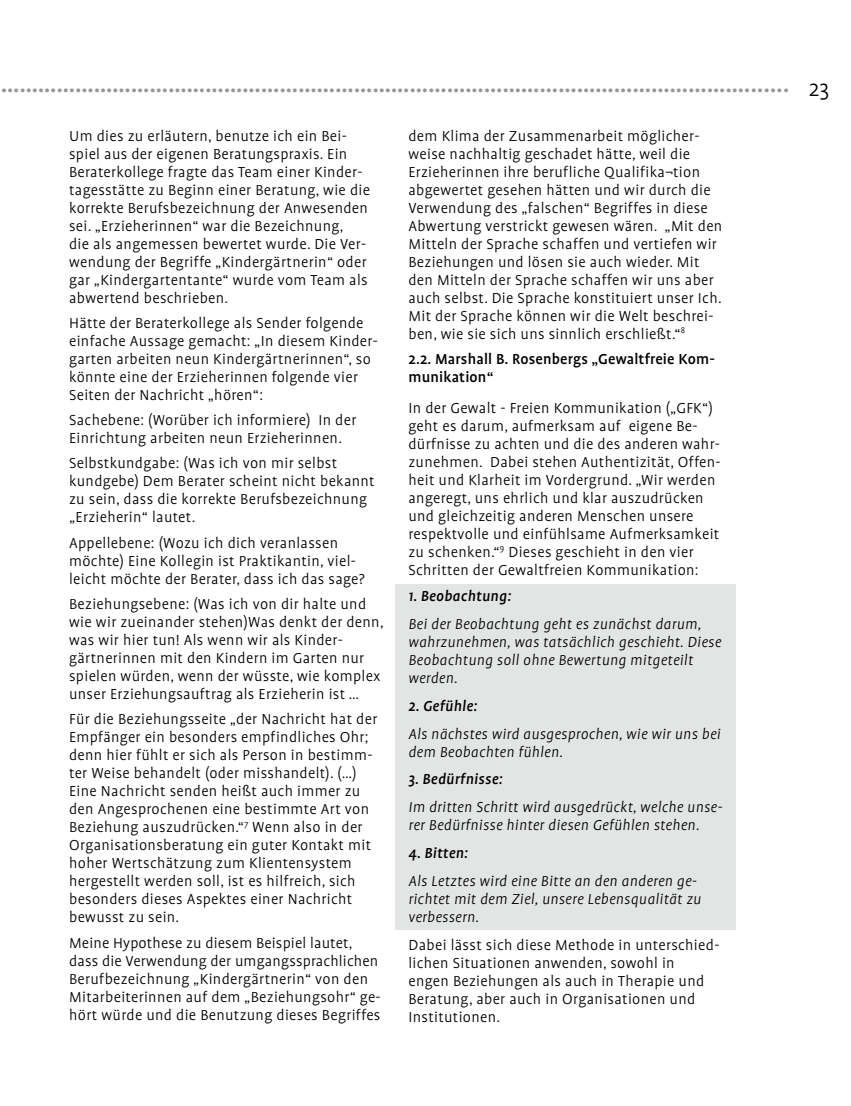
<style>
.page{position:relative;width:851px;height:1106px;background:#fff}
.page>*{position:absolute;margin:0;border:0;box-sizing:border-box;transform-origin:0 0}
.t1{font:700 21px "Officina Sans";color:#949597}
.t2{font:300 16.5px/18px "Profile OT";letter-spacing:.02em;color:#000}
.t3{font:italic 300 16.5px/18px "Profile OT";letter-spacing:.02em;color:#000}
.t4{font:500 16.5px/18px "Profile OT";letter-spacing:.01em;color:#000}
.t5{font:italic 500 16.5px "Profile OT";letter-spacing:.02em;color:#000}
.s1{font-family:"Profile OT";font-weight:300;font-size:24px;color:#000}
</style>
<div class="page">
<div style="left:395px;top:584px;width:341px;height:346px;background:#e3e4e4"></div>
<p class="t1" style="left:1px;top:73px;width:829px">…………………………………………………………………………………………………………....... <span class="s1">23</span></p>
<p class="t2" style="left:69px;top:127px;width:302px">Um dies zu erläutern, benutze ich ein Bei&shy;spiel aus der eigenen Beratungspraxis. Ein Beraterkollege fragte das Team einer Kinder&shy;tagesstätte zu Beginn einer Beratung, wie die korrekte Berufsbezeichnung der Anwesenden sei. „Erzieherinnen“ war die Bezeichnung,<br>die als angemessen bewertet wurde. Die Ver&shy;wendung der Begriffe „Kindergärtnerin“ oder gar „Kindergartentante“ wurde vom Team als abwertend beschrieben.</p>
<p class="t2" style="left:69px;top:315px;width:310px">Hätte der Beraterkollege als Sender folgende einfache Aussage gemacht: „In diesem Kinder&shy;garten arbeiten neun Kindergärtnerinnen“, so könnte eine der Erzieherinnen folgende vier Seiten der Nachricht „hören“:</p>
<p class="t2" style="left:69px;top:412px;width:288px">Sachebene: (Worüber ich informiere) In der<br>Einrichtung arbeiten neun Erzieherinnen.</p>
<p class="t2" style="left:69px;top:455px;width:307px">Selbstkundgabe: (Was ich von mir selbst kundgebe) Dem Berater scheint nicht bekannt zu sein, dass die korrekte Berufsbezeichnung „Erzieherin“ lautet.</p>
<p class="t2" style="left:69px;top:534px;width:297px">Appellebene: (Wozu ich dich veranlassen möchte) Eine Kollegin ist Praktikantin, viel&shy;leicht möchte der Berater, dass ich das sage?</p>
<p class="t2" style="left:69px;top:596px;width:316px">Beziehungsebene: (Was ich von dir halte und wie wir zueinander stehen)Was denkt der denn, was wir hier tun! Als wenn wir als Kinder&shy;gärtnerinnen mit den Kindern im Garten nur spielen würden, wenn der wüsste, wie komplex unser Erziehungsauftrag als Erzieherin ist …</p>
<p class="t2" style="left:69px;top:711px;width:309px">Für die Beziehungsseite „der Nachricht hat der Empfänger ein besonders empfindliches Ohr; denn hier fühlt er sich als Person in bestimm&shy;ter Weise behandelt (oder misshandelt). (…)<br>Eine Nachricht senden heißt auch immer zu den Angesprochenen eine bestimmte Art von Beziehung auszudrücken.“<sup>7</sup> Wenn also in der Organisationsberatung ein guter Kontakt mit hoher Wertschätzung zum Klientensystem hergestellt werden soll, ist es hilfreich, sich besonders dieses Aspektes einer Nachricht bewusst zu sein.</p>
<p class="t2" style="left:69px;top:934px;width:313px">Meine Hypothese zu diesem Beispiel lautet, dass die Verwendung der umgangssprachlichen Berufbezeichnung „Kindergärtnerin“ von den Mitarbeiterinnen auf dem „Beziehungsohr“ ge&shy;hört würde und die Benutzung dieses Begriffes</p>
<p class="t2" style="left:408px;top:127px;width:315px">dem Klima der Zusammenarbeit möglicher&shy;weise nachhaltig geschadet hätte, weil die Erzieherinnen ihre berufliche Qualifika¬tion abgewertet gesehen hätten und wir durch die Verwendung des „falschen“ Begriffes in diese Abwertung verstrickt gewesen wären. „Mit den Mitteln der Sprache schaffen und vertiefen wir Beziehungen und lösen sie auch wieder. Mit den Mitteln der Sprache schaffen wir uns aber auch selbst. Die Sprache konstituiert unser Ich.<br>Mit der Sprache können wir die Welt beschrei&shy;ben, wie sie sich uns sinnlich erschließt.“<sup>8</sup></p>
<p class="t4" style="left:408px;top:351px;width:308px">2.2. Marshall B. Rosenbergs „Gewaltfreie Kom&shy;munikation“</p>
<p class="t2" style="left:408px;top:399px;width:314px">In der Gewalt - Freien Kommunikation („GFK“) geht es darum, aufmerksam auf eigene Be&shy;dürfnisse zu achten und die des anderen wahr&shy;zunehmen. Dabei stehen Authentizität, Offen&shy;heit und Klarheit im Vordergrund. „Wir werden angeregt, uns ehrlich und klar auszudrücken und gleichzeitig anderen Menschen unsere respektvolle und einfühlsame Aufmerksamkeit zu schenken.“<sup>9</sup> Dieses geschieht in den vier Schritten der Gewaltfreien Kommunikation:</p>
<p class="t5" style="left:408px;top:587px;width:104px">1. Beobachtung:</p>
<p class="t3" style="left:408px;top:616px;width:314px">Bei der Beobachtung geht es zunächst darum, wahrzunehmen, was tatsächlich geschieht. Diese Beobachtung soll ohne Bewertung mitgeteilt werden.</p>
<p class="t5" style="left:408px;top:697px;width:70px">2. Gefühle:</p>
<p class="t3" style="left:408px;top:725px;width:313px">Als nächstes wird ausgesprochen, wie wir uns bei dem Beobachten fühlen.</p>
<p class="t5" style="left:408px;top:770px;width:96px">3. Bedürfnisse:</p>
<p class="t3" style="left:408px;top:799px;width:315px">Im dritten Schritt wird ausgedrückt, welche unse&shy;rer Bedürfnisse hinter diesen Gefühlen stehen.</p>
<p class="t5" style="left:408px;top:844px;width:61px">4. Bitten:</p>
<p class="t3" style="left:408px;top:872px;width:294px">Als Letztes wird eine Bitte an den anderen ge&shy;richtet mit dem Ziel, unsere Lebensqualität zu verbessern.</p>
<p class="t2" style="left:408px;top:936px;width:312px">Dabei lässt sich diese Methode in unterschied&shy;lichen Situationen anwenden, sowohl in<br>engen Beziehungen als auch in Therapie und Beratung, aber auch in Organisationen und Institutionen.</p>
</div>
